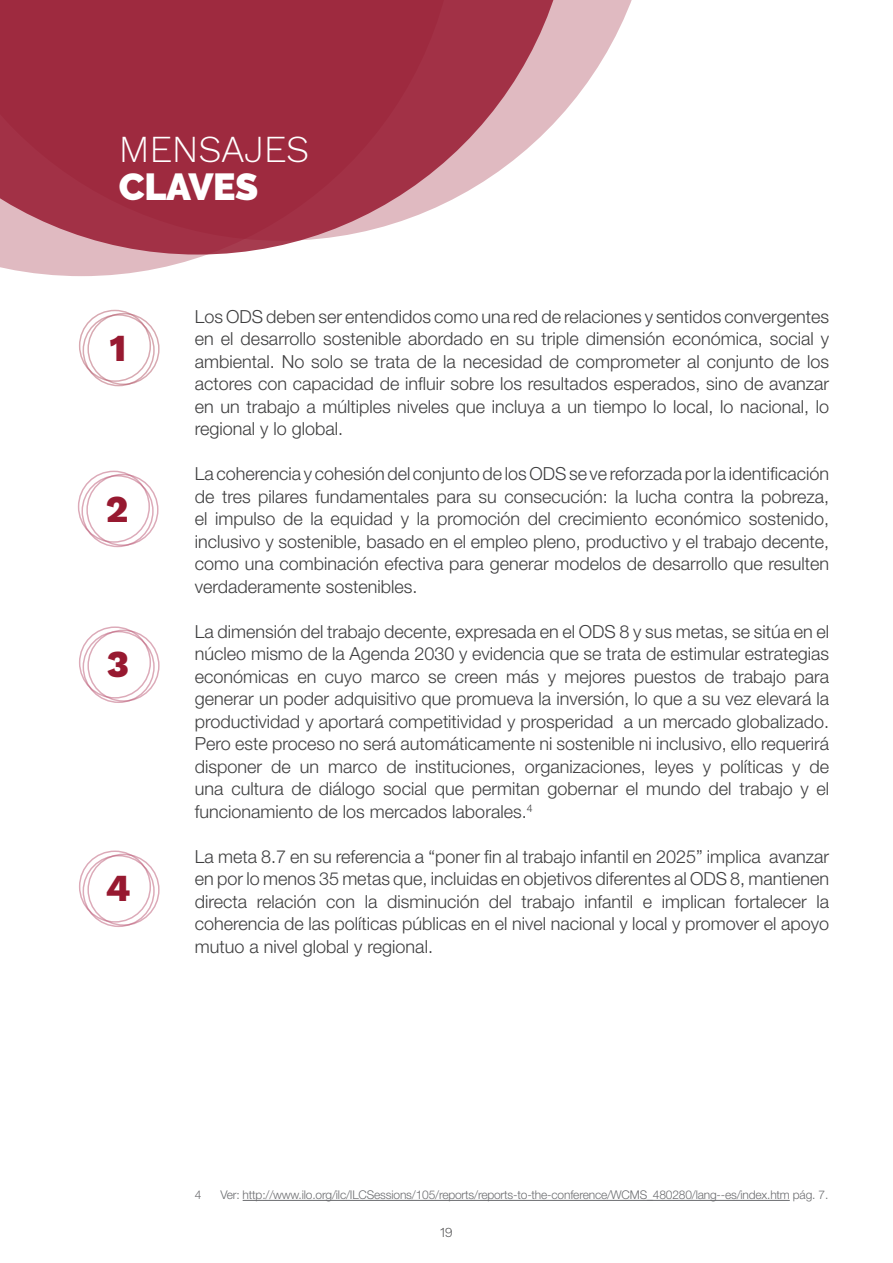
<style>
.page{position:relative;width:893px;height:1263px;background:#fff}
.page>*{position:absolute;margin:0;border:0;box-sizing:border-box;transform-origin:0 0}
.t1{font:300 37.5px "Work Sans";letter-spacing:-.01em;color:#fff}
.t2{font:900 37.5px "Raleway";letter-spacing:-.01em;color:#fff}
.t3{font:800 37.5px "Work Sans";color:#971930}
.t4{font:300 18px/22.5px "Helvetica Neue LT Std";color:#3e3e3f;text-align:justify}
.t5{font:300 13.5px "Work Sans";color:#3e3e3f}
.t6{font:300 12px "Helvetica Neue LT Std";letter-spacing:-.015em;color:#6c6d70}
</style>
<div class="page">
<svg style="left:0;top:255px;width:206px;height:21px;fill:#e0bac1"></svg>
<svg style="left:573px;top:0;width:59px;height:101px;fill:#e0bac1"></svg>
<svg style="left:0;top:0;width:573px;height:255px;background:#b15364"></svg>
<div style="left:83px;top:314px;width:72px;height:72px;border:2px solid #971930;border-radius:50%"></div>
<div style="left:87px;top:313px;width:73px;height:72px;border:2px solid #971930;border-radius:50%"></div>
<div style="left:79px;top:310px;width:72px;height:72px;border:2px solid #971930;border-radius:50%"></div>
<div style="left:83px;top:631px;width:72px;height:72px;border:2px solid #a21c43;border-radius:50%"></div>
<div style="left:87px;top:630px;width:73px;height:72px;border:2px solid #a21c43;border-radius:50%"></div>
<div style="left:79px;top:626px;width:72px;height:73px;border:2px solid #a21c43;border-radius:50%"></div>
<div style="left:83px;top:855px;width:72px;height:72px;border:2px solid #a21c43;border-radius:50%"></div>
<div style="left:87px;top:854px;width:73px;height:72px;border:2px solid #a21c43;border-radius:50%"></div>
<div style="left:79px;top:850px;width:72px;height:73px;border:2px solid #a21c43;border-radius:50%"></div>
<div style="left:81px;top:475px;width:73px;height:72px;border:2px solid #a21c43;border-radius:50%"></div>
<div style="left:86px;top:474px;width:73px;height:72px;border:2px solid #a21c43;border-radius:50%"></div>
<div style="left:78px;top:471px;width:72px;height:72px;border:2px solid #a21c43;border-radius:50%"></div>
<hr style="left:243px;top:1200px;width:547px;height:1px;background:#6c6d70">
<h1 class="t1" style="left:119px;top:128px;width:192px">MENSAJES</h1>
<h1 class="t2" style="left:119px;top:165px;width:141px">CLAVES</h1>
<h1 class="t3" style="left:110px;top:326px;width:18px">1</h1>
<h1 class="t3" style="left:106px;top:487px;width:24px">2</h1>
<h1 class="t3" style="left:107px;top:643px;width:24px">3</h1>
<h1 class="t3" style="left:106px;top:867px;width:26px">4</h1>
<p class="t4" style="left:195px;top:305px;width:636px">Los ODS deben ser entendidos como una red de relaciones y sentidos convergentes en el desarrollo sostenible abordado en su triple dimensión económica, social y ambiental. No solo se trata de la necesidad de comprometer al conjunto de los actores con capacidad de influir sobre los resultados esperados, sino de avanzar en un trabajo a múltiples niveles que incluya a un tiempo lo local, lo nacional, lo regional y lo global.</p>
<p class="t4" style="left:195px;top:462px;width:636px">La coherencia y cohesión del conjunto de los ODS se ve reforzada por la identificación de tres pilares fundamentales para su consecución: la lucha contra la pobreza, el impulso de la equidad y la promoción del crecimiento económico sostenido, inclusivo y sostenible, basado en el empleo pleno, productivo y el trabajo decente, como una combinación efectiva para generar modelos de desarrollo que resulten verdaderamente sostenibles.</p>
<p class="t4" style="left:195px;top:620px;width:636px">La dimensión del trabajo decente, expresada en el ODS 8 y sus metas, se sitúa en el núcleo mismo de la Agenda 2030 y evidencia que se trata de estimular estrategias económicas en cuyo marco se creen más y mejores puestos de trabajo para generar un poder adquisitivo que promueva la inversión, lo que a su vez elevará la productividad y aportará competitividad y prosperidad a un mercado globalizado.<br>Pero este proceso no será automáticamente ni sostenible ni inclusivo, ello requerirá disponer de un marco de instituciones, organizaciones, leyes y políticas y de una cultura de diálogo social que permitan gobernar el mundo del trabajo y el funcionamiento de los mercados laborales.<sup>4</sup></p>
<p class="t4" style="left:195px;top:845px;width:636px">La meta 8.7 en su referencia a “poner fin al trabajo infantil en 2025” implica avanzar en por lo menos 35 metas que, incluidas en objetivos diferentes al ODS 8, mantienen directa relación con la disminución del trabajo infantil e implican fortalecer la coherencia de las políticas públicas en el nivel nacional y local y promover el apoyo mutuo a nivel global y regional.</p>
<p class="t6" style="left:195px;top:1187px;width:8px">4</p>
<p class="t6" style="left:220px;top:1187px;width:609px">Ver: http://www.ilo.org/ilc/ILCSessions/105/reports/reports-to-the-conference/WCMS_480280/lang--es/index.htm pág. 7.</p>
<p class="t5" style="left:440px;top:1225px;width:14px">19</p>
</div>
